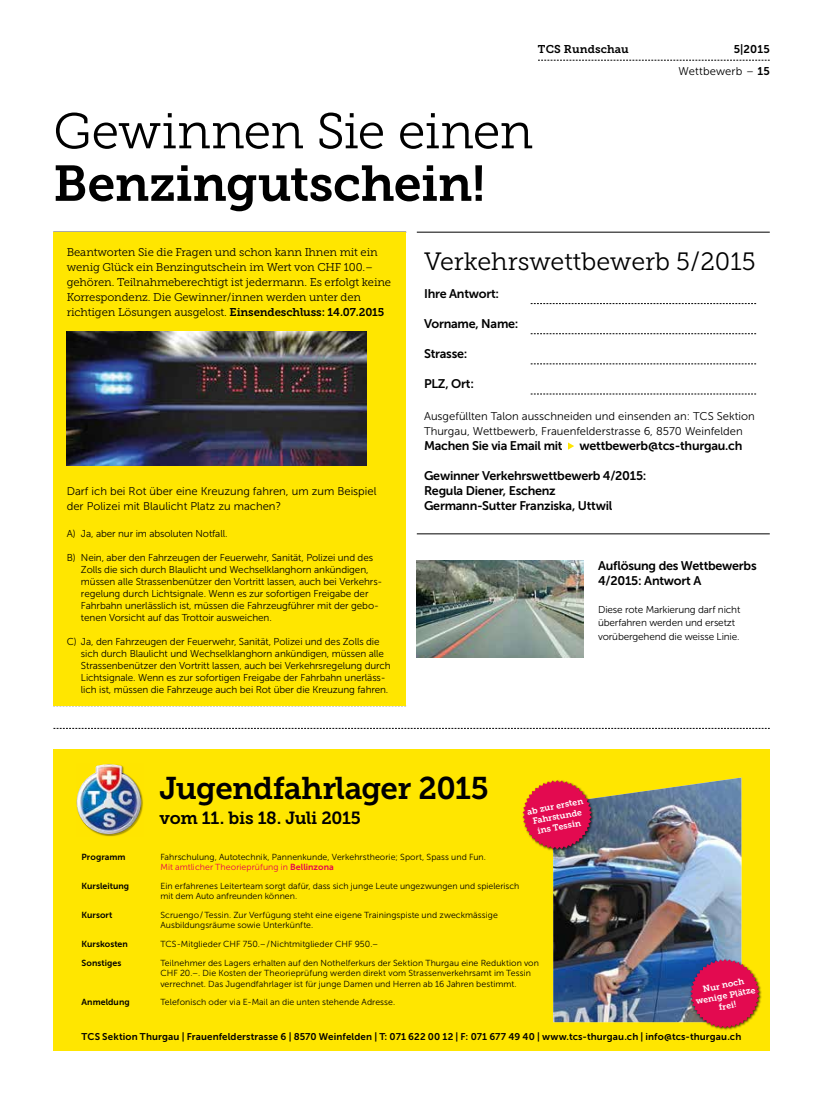
<style>
.page{position:relative;width:823px;height:1099px;background:#fff}
.page>*{position:absolute;margin:0;border:0;box-sizing:border-box;transform-origin:0 0}
.t1{font:50px "Museo Slab 300";letter-spacing:-.015em;color:#000}
.t2{font:50px "Museo Slab 700";letter-spacing:-.015em;color:#000}
.t3{font:31.25px "Museo Slab 700";letter-spacing:-.025em;color:#000}
.t4{font:25px "Museo Slab 300";color:#000}
.t5{font:17.5px "Museo Slab 700";letter-spacing:-.02em;color:#000}
.t6{font:12.5px/15px "Museo Sans 700";letter-spacing:-.02em;color:#000}
.t7{font:11.25px/15px "Museo Slab 300";letter-spacing:-.01em;color:#000}
.t8{font:11.25px/15px "Museo Sans 300";color:#000}
.t9{font:11.25px "Museo Slab 700";letter-spacing:.01em;color:#000}
.t10{font:11.25px "Museo Sans 700";color:#000}
.t11{font:10px/12px "Museo Sans 300";letter-spacing:-.01em;color:#000}
.t12{font:9.75px "Museo Sans 700";letter-spacing:.015em;color:#000}
.t13{font:8.75px/10.5px "Museo Sans 300";letter-spacing:.005em;color:#000}
.t14{font:8.75px "Museo Sans 700";letter-spacing:.005em;color:#000}
.t15{font:8.75px/10.5px "Museo Slab 700";color:#fff;text-align:center}
.s1{font-family:"Museo Sans 700"}
.s2{font-family:"Museo Slab 700"}
.s3{color:#e50051}
.s4{font-family:"Museo Sans 700";color:#e50051}
</style>
<div class="page">
<svg style="left:538px;top:60px;width:231px;height:1px"></svg>
<svg style="left:568px;top:442px;width:6px;height:7px"></svg>
<svg style="left:530px;top:303px;width:225px;height:1px"></svg>
<svg style="left:530px;top:333px;width:225px;height:1px"></svg>
<svg style="left:530px;top:363px;width:225px;height:1px"></svg>
<svg style="left:530px;top:393px;width:225px;height:1px"></svg>
<svg style="left:53px;top:728px;width:716px;height:1px"></svg>
<hr style="left:416px;top:533px;width:353px;height:1px;background:#000">
<hr style="left:416px;top:232px;width:353px;height:1px;background:#000">
<svg style="left:53px;top:705px;width:353px;height:1px"></svg>
<div style="left:53px;top:232px;width:353px;height:473px;background:#ffe600"></div>
<img style="left:67px;top:332px;width:299px;height:133px">
<img style="left:416px;top:560px;width:167px;height:97px">
<div style="left:53px;top:749px;width:716px;height:301px;background:#ffe600"></div>
<img style="left:98px;top:792px;width:45px;height:44px">
<img style="left:76px;top:764px;width:65px;height:70px">
<img style="left:553px;top:777px;width:188px;height:245px">
<div style="left:521px;top:779px;width:73px;height:73px;background:#000;opacity:.75"></div>
<svg style="left:522px;top:780px;width:69px;height:69px"></svg>
<div style="left:689px;top:958px;width:73px;height:73px;background:#000;opacity:.75"></div>
<svg style="left:690px;top:959px;width:69px;height:69px;background:#ce2f4b"></svg>
<p class="t9" style="left:537px;top:43px;width:92px">TCS Rundschau</p>
<p class="t10" style="left:733px;top:43px;width:37px">5|2015</p>
<p class="t8" style="left:678px;top:64px;width:93px">Wettbewerb – <span class="s1">15</span></p>
<h1 class="t1" style="left:53px;top:104px;width:481px">Gewinnen Sie einen</h1>
<h1 class="t2" style="left:53px;top:155px;width:433px">Benzingutschein!</h1>
<h3 class="t4" style="left:424px;top:247px;width:333px">Verkehrswettbewerb 5/2015</h3>
<p class="t6" style="left:424px;top:286px;width:77px">Ihre Antwort:</p>
<p class="t6" style="left:424px;top:316px;width:96px">Vorname, Name:</p>
<p class="t6" style="left:424px;top:346px;width:45px">Strasse:</p>
<p class="t6" style="left:424px;top:376px;width:51px">PLZ, Ort:</p>
<p class="t8" style="left:424px;top:409px;width:332px">Ausgefüllten Talon ausschneiden und einsenden an: TCS Sektion<br>Thurgau, Wettbewerb, Frauenfelderstrasse 6, 8570 Weinfelden</p>
<p class="t6" style="left:424px;top:438px;width:140px">Machen Sie via Email mit</p>
<p class="t6" style="left:579px;top:438px;width:164px">wettbewerb@tcs-thurgau.ch</p>
<p class="t6" style="left:424px;top:468px;width:224px">Gewinner Verkehrswettbewerb 4/2015:<br>Regula Diener, Eschenz<br>Germann-Sutter Franziska, Uttwil</p>
<p class="t7" style="left:67px;top:245px;width:325px">Beantworten Sie die Fragen und schon kann Ihnen mit ein wenig Glück ein Benzingutschein im Wert von CHF 100.– gehören. Teilnahmeberechtigt ist jedermann. Es erfolgt keine Korrespondenz. Die Gewinner/innen werden unter den richtigen Lösungen ausgelost. <span class="s2">Einsendeschluss: 14.07.2015</span></p>
<p class="t8" style="left:67px;top:484px;width:311px">Darf ich bei Rot über eine Kreuzung fahren, um zum Beispiel der Polizei mit Blaulicht Platz zu machen?</p>
<p class="t11" style="left:67px;top:528px;width:162px">A) Ja, aber nur im absoluten Notfall.</p>
<p class="t11" style="left:81px;top:552px;width:303px;text-indent:-14px">B) Nein, aber den Fahrzeugen der Feuerwehr, Sanität, Polizei und des Zolls die sich durch Blaulicht und Wechselklanghorn ankündigen, müssen alle Strassenbenützer den Vortritt lassen, auch bei Verkehrs&shy;regelung durch Lichtsignale. Wenn es zur sofortigen Freigabe der Fahrbahn unerlässlich ist, müssen die Fahrzeugführer mit der gebo&shy;tenen Vorsicht auf das Trottoir ausweichen.</p>
<p class="t11" style="left:81px;top:636px;width:311px;text-indent:-14px">C) Ja, den Fahrzeugen der Feuerwehr, Sanität, Polizei und des Zolls die sich durch Blaulicht und Wechselklanghorn ankündigen, müssen alle Strassenbenützer den Vortritt lassen, auch bei Verkehrsregelung durch Lichtsignale. Wenn es zur sofortigen Freigabe der Fahrbahn unerläss&shy;lich ist, müssen die Fahrzeuge auch bei Rot über die Kreuzung fahren.</p>
<p class="t6" style="left:597px;top:558px;width:160px">Auflösung des Wettbewerbs<br>4/2015: Antwort A</p>
<p class="t11" style="left:597px;top:602px;width:144px;line-height:13.8px">Diese rote Markierung darf nicht überfahren werden und ersetzt vorübergehend die weisse Linie.</p>
<h2 class="t3" style="left:159px;top:770px;width:330px">Jugendfahrlager 2015</h2>
<h3 class="t5" style="left:159px;top:808px;width:203px">vom 11. bis 18. Juli 2015</h3>
<p class="t15" style="left:526px;top:806px;width:58px;rotate:-11deg">ab zur ersten<br>Fahrstunde ins Tessin</p>
<p class="t14" style="left:81px;top:851px;width:45px">Programm</p>
<p class="t13" style="left:160px;top:851px;width:327px">Fahrschulung, Autotechnik, Pannenkunde, Verkehrstheorie; Sport, Spass und Fun.<br><span class="s3">Mit amtlicher Theorieprüfung in</span> <span class="s4">Bellinzona</span></p>
<p class="t14" style="left:81px;top:880px;width:49px">Kursleitung</p>
<p class="t13" style="left:160px;top:880px;width:360px">Ein erfahrenes Leiterteam sorgt dafür, dass sich junge Leute ungezwungen und spielerisch mit dem Auto anfreunden können.</p>
<p class="t14" style="left:81px;top:910px;width:32px">Kursort</p>
<p class="t13" style="left:160px;top:909px;width:339px">Scruengo/Tessin. Zur Verfügung steht eine eigene Trainingspiste und zweckmässige<br>Ausbildungsräume sowie Unterkünfte.</p>
<p class="t14" style="left:81px;top:939px;width:48px">Kurskosten</p>
<p class="t13" style="left:160px;top:938px;width:219px">TCS-Mitglieder CHF 750.–/Nichtmitglieder CHF 950.–</p>
<p class="t14" style="left:81px;top:957px;width:41px">Sonstiges</p>
<p class="t13" style="left:160px;top:957px;width:380px">Teilnehmer des Lagers erhalten auf den Nothelferkurs der Sektion Thurgau eine Reduktion von<br>CHF 20.–. Die Kosten der Theorieprüfung werden direkt vom Strassenverkehrsamt im Tessin verrechnet. Das Jugendfahrlager ist für junge Damen und Herren ab 16 Jahren bestimmt.</p>
<p class="t14" style="left:81px;top:997px;width:50px">Anmeldung</p>
<p class="t13" style="left:160px;top:997px;width:236px">Telefonisch oder via E-Mail an die unten stehende Adresse.</p>
<p class="t15" style="left:692px;top:985px;width:62px;rotate:-11deg">Nur noch wenige Plätze frei!</p>
<p class="t12" style="left:81px;top:1031px;width:660px">TCS Sektion Thurgau | Frauenfelderstrasse 6 | 8570 Weinfelden | T: 071 622 00 12 | F: 071 677 49 40 | www.tcs-thurgau.ch | info@tcs-thurgau.ch</p>
</div>
